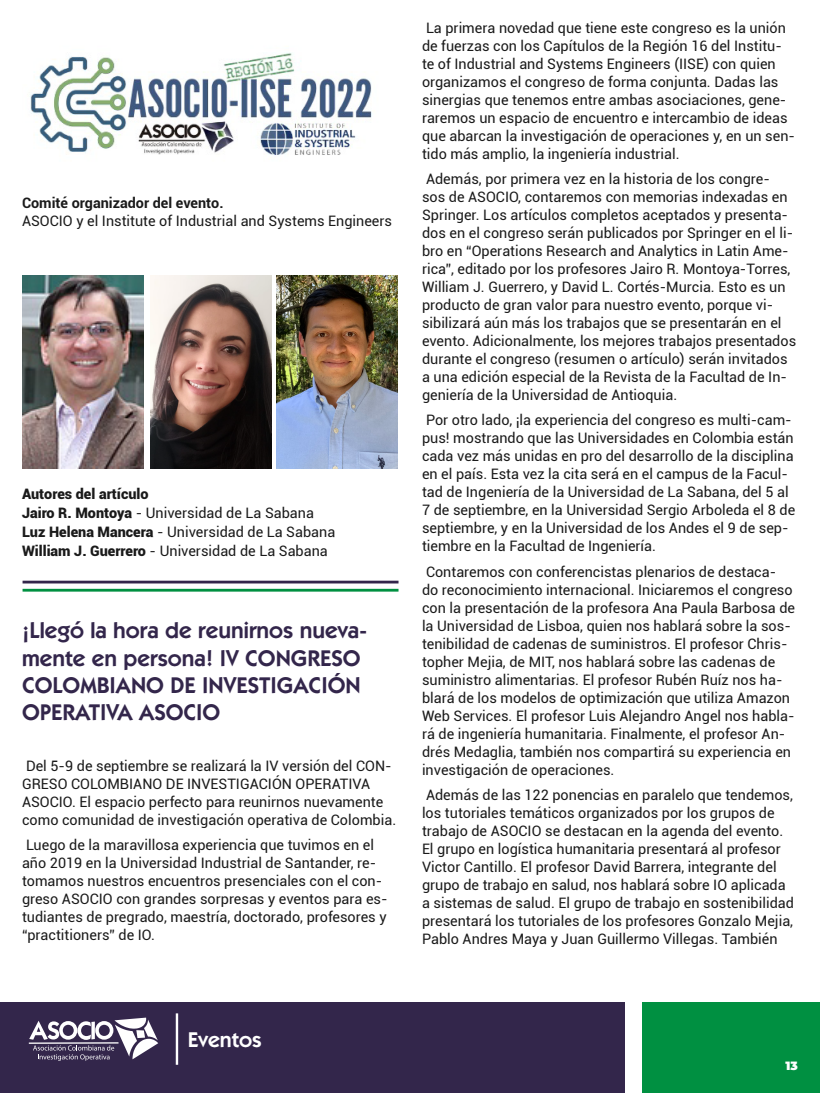
<style>
.page{position:relative;width:820px;height:1093px;background:#fff}
.page>*{position:absolute;margin:0;border:0;box-sizing:border-box;transform-origin:0 0}
.t1{font:600 22.8px/27.4px "ITC Kabel Std";color:#33264b}
.t2{font:600 21.44px "ITC Kabel Std";color:#fff}
.t3{font:14.4px/18px "Roboto";color:#1a1a1a}
.t4{font:700 14.4px "Roboto";color:#1a1a1a}
.t5{font:900 12px "Montserrat Alternates";color:#fff}
.s1{font-weight:900}
</style>
<div class="page">
<div style="left:0;top:1002px;width:624px;height:91px;background:#33264b"></div>
<div style="left:642px;top:1002px;width:177px;height:91px;background:#009041"></div>
<svg style="left:28px;top:1017px;width:130px;height:44px"></svg>
<hr style="left:176px;top:1013px;width:2px;height:52px;background:#fff">
<img style="left:30px;top:52px;width:342px;height:103px">
<img style="left:22px;top:276px;width:121px;height:192px">
<img style="left:150px;top:276px;width:121px;height:192px">
<img style="left:277px;top:276px;width:121px;height:192px">
<hr style="left:23px;top:581px;width:375px;height:2px;background:#33264b">
<hr style="left:23px;top:589px;width:375px;height:3px;background:#009041">
<p class="t4" style="left:22px;top:193px;width:203px">Comité organizador del evento.</p>
<p class="t3" style="left:22px;top:212px;width:371px">ASOCIO y el Institute of Industrial and Systems Engineers</p>
<p class="t3" style="left:22px;top:484px;width:314px;line-height:18.8px"><span class="s1">Autores del artículo<br>Jairo R. Montoya</span> - Universidad de La Sabana <span class="s1">Luz Helena Mancera</span> - Universidad de La Sabana <span class="s1">William J. Guerrero</span> - Universidad de La Sabana</p>
<h1 class="t1" style="left:22px;top:617px;width:346px">¡Llegó la hora de reunirnos nueva&shy;mente en persona! IV CONGRESO<br>COLOMBIANO DE INVESTIGACIÓN<br>OPERATIVA ASOCIO</h1>
<p class="t3" style="left:22px;top:756px;width:375px">Del 5-9 de septiembre se realizará la IV versión del CON-GRESO COLOMBIANO DE INVESTIGACIÓN OPERATIVA ASOCIO. El espacio perfecto para reunirnos nuevamente como comunidad de investigación operativa de Colombia.</p>
<p class="t3" style="left:22px;top:835px;width:367px">Luego de la maravillosa experiencia que tuvimos en el año 2019 en la Universidad Industrial de Santander, re&shy;tomamos nuestros encuentros presenciales con el con&shy;greso ASOCIO con grandes sorpresas y eventos para es&shy;tudiantes de pregrado, maestría, doctorado, profesores y “practitioners” de IO.</p>
<p class="t3" style="left:422px;top:18px;width:374px">La primera novedad que tiene este congreso es la unión de fuerzas con los Capítulos de la Región 16 del Institu&shy;te of Industrial and Systems Engineers (IISE) con quien organizamos el congreso de forma conjunta. Dadas las sinergias que tenemos entre ambas asociaciones, gene&shy;raremos un espacio de encuentro e intercambio de ideas que abarcan la investigación de operaciones y, en un sen&shy;tido más amplio, la ingeniería industrial.</p>
<p class="t3" style="left:422px;top:169px;width:375px">Además, por primera vez en la historia de los congre-<br>sos de ASOCIO, contaremos con memorias indexadas en Springer. Los artículos completos aceptados y presenta&shy;dos en el congreso serán publicados por Springer en el li&shy;bro en “Operations Research and Analytics in Latin Ame&shy;rica”, editado por los profesores Jairo R. Montoya-Torres, William J. Guerrero, y David L. Cortés-Murcia. Esto es un producto de gran valor para nuestro evento, porque vi&shy;sibilizará aún más los trabajos que se presentarán en el evento. Adicionalmente, los mejores trabajos presentados durante el congreso (resumen o artículo) serán invitados a una edición especial de la Revista de la Facultad de In&shy;geniería de la Universidad de Antioquia.</p>
<p class="t3" style="left:422px;top:411px;width:374px">Por otro lado, ¡la experiencia del congreso es multi-cam&shy;pus! mostrando que las Universidades en Colombia están cada vez más unidas en pro del desarrollo de la disciplina en el país. Esta vez la cita será en el campus de la Facul&shy;tad de Ingeniería de la Universidad de La Sabana, del 5 al 7 de septiembre, en la Universidad Sergio Arboleda el 8 de septiembre, y en la Universidad de los Andes el 9 de sep&shy;tiembre en la Facultad de Ingeniería.</p>
<p class="t3" style="left:422px;top:562px;width:374px">Contaremos con conferencistas plenarios de destaca-<br>do reconocimiento internacional. Iniciaremos el congreso con la presentación de la profesora Ana Paula Barbosa de la Universidad de Lisboa, quien nos hablará sobre la sos&shy;tenibilidad de cadenas de suministros. El profesor Chris&shy;topher Mejia, de MIT, nos hablará sobre las cadenas de suministro alimentarias. El profesor Rubén Ruíz nos ha&shy;blará de los modelos de optimización que utiliza Amazon Web Services. El profesor Luis Alejandro Angel nos habla&shy;rá de ingeniería humanitaria. Finalmente, el profesor An&shy;drés Medaglia, también nos compartirá su experiencia en investigación de operaciones.</p>
<p class="t3" style="left:422px;top:785px;width:373px">Además de las 122 ponencias en paralelo que tendemos, los tutoriales temáticos organizados por los grupos de trabajo de ASOCIO se destacan en la agenda del evento.<br>El grupo en logística humanitaria presentará al profesor Victor Cantillo. El profesor David Barrera, integrante del grupo de trabajo en salud, nos hablará sobre IO aplicada a sistemas de salud. El grupo de trabajo en sostenibilidad presentará los tutoriales de los profesores Gonzalo Mejia, Pablo Andres Maya y Juan Guillermo Villegas. También</p>
<h2 class="t2" style="left:188px;top:1027px;width:75px">Eventos</h2>
<p class="t5" style="left:785px;top:1057px;width:14px">13</p>
</div>
